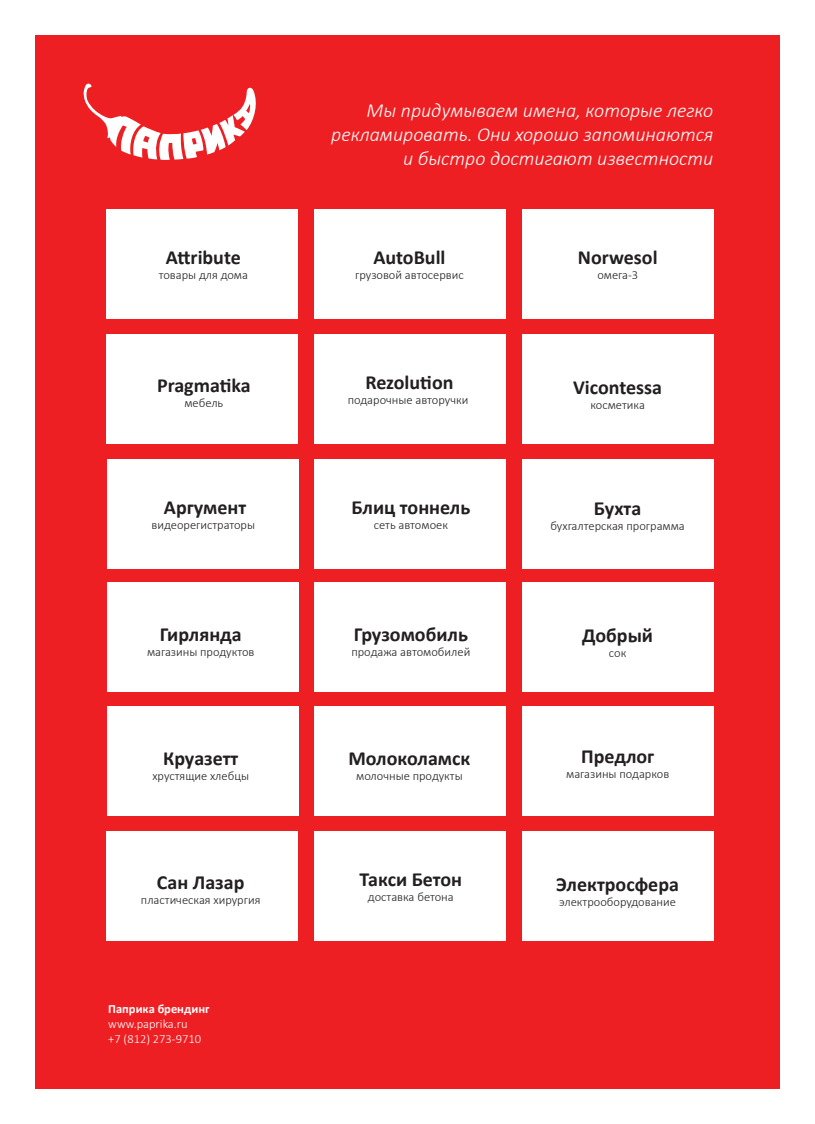
<style>
.page{position:relative;width:815px;height:1124px;background:#fff}
.page>*{position:absolute;margin:0;border:0;box-sizing:border-box;transform-origin:0 0}
.t1{font:700 20px "Calibri";color:#231f20}
.t2{font:italic 300 20px/24px "Calibri";color:#fff;text-align:right}
.t3{font:300 12.5px "Calibri";color:#231f20}
.t4{font:300 12.5px/15px "Calibri";color:#fff}
.t5{font:700 12.5px "Calibri";color:#fff}
</style>
<div class="page">
<div style="left:35px;top:35px;width:745px;height:1053px;background:#ee1f23"></div>
<svg style="left:83px;top:83px;width:173px;height:77px"></svg>
<div style="left:522px;top:582px;width:192px;height:109px;background:#fff"></div>
<div style="left:522px;top:459px;width:192px;height:109px;background:#fff"></div>
<div style="left:522px;top:334px;width:191px;height:109px;background:#fff"></div>
<div style="left:522px;top:706px;width:192px;height:109px;background:#fff"></div>
<div style="left:522px;top:831px;width:191px;height:109px;background:#fff"></div>
<div style="left:107px;top:582px;width:192px;height:109px;background:#fff"></div>
<div style="left:107px;top:334px;width:191px;height:109px;background:#fff"></div>
<div style="left:107px;top:706px;width:192px;height:109px;background:#fff"></div>
<div style="left:107px;top:831px;width:191px;height:109px;background:#fff"></div>
<div style="left:314px;top:582px;width:192px;height:109px;background:#fff"></div>
<div style="left:314px;top:459px;width:192px;height:109px;background:#fff"></div>
<div style="left:107px;top:459px;width:192px;height:109px;background:#fff"></div>
<div style="left:314px;top:334px;width:192px;height:109px;background:#fff"></div>
<div style="left:522px;top:209px;width:191px;height:109px;background:#fff"></div>
<div style="left:107px;top:209px;width:191px;height:109px;background:#fff"></div>
<div style="left:314px;top:209px;width:192px;height:109px;background:#fff"></div>
<div style="left:314px;top:706px;width:192px;height:109px;background:#fff"></div>
<div style="left:314px;top:831px;width:192px;height:109px;background:#fff"></div>
<h1 class="t2" style="left:331px;top:98px;width:384px">Мы придумываем имена, которые легко рекламировать. Они хорошо запоминаются и быстро достигают известности</h1>
<h1 class="t1" style="left:166px;top:244px;width:76px">Attribute</h1>
<p class="t3" style="left:159px;top:267px;width:91px">товары для дома</p>
<h1 class="t1" style="left:373px;top:244px;width:74px">AutoBull</h1>
<p class="t3" style="left:355px;top:267px;width:110px">грузовой автосервис</p>
<h1 class="t1" style="left:578px;top:244px;width:81px">Norwesol</h1>
<p class="t3" style="left:597px;top:267px;width:42px">омега-3</p>
<h1 class="t1" style="left:157px;top:373px;width:95px">Pragmatika</h1>
<p class="t3" style="left:184px;top:395px;width:40px">мебель</p>
<h1 class="t1" style="left:365px;top:369px;width:90px">Rezolution</h1>
<p class="t3" style="left:348px;top:392px;width:122px">подарочные авторучки</p>
<h1 class="t1" style="left:573px;top:374px;width:90px">Vicontessa</h1>
<p class="t3" style="left:590px;top:397px;width:56px">косметика</p>
<h1 class="t1" style="left:164px;top:494px;width:84px">Аргумент</h1>
<p class="t3" style="left:152px;top:517px;width:105px">видеорегистраторы</p>
<h1 class="t1" style="left:351px;top:494px;width:120px">Блиц тоннель</h1>
<p class="t3" style="left:374px;top:517px;width:76px">сеть автомоек</p>
<h1 class="t1" style="left:594px;top:496px;width:49px">Бухта</h1>
<p class="t3" style="left:550px;top:518px;width:136px">бухгалтерская программа</p>
<h1 class="t1" style="left:160px;top:621px;width:84px">Гирлянда</h1>
<p class="t3" style="left:147px;top:644px;width:109px">магазины продуктов</p>
<h1 class="t1" style="left:354px;top:621px;width:116px">Грузомобиль</h1>
<p class="t3" style="left:351px;top:644px;width:120px">продажа автомобилей</p>
<h1 class="t1" style="left:582px;top:622px;width:72px">Добрый</h1>
<p class="t3" style="left:609px;top:645px;width:19px">сок</p>
<h1 class="t1" style="left:163px;top:745px;width:77px">Круазетт</h1>
<p class="t3" style="left:152px;top:767px;width:98px">хрустящие хлебцы</p>
<h1 class="t1" style="left:348px;top:745px;width:124px">Молоколамск</h1>
<p class="t3" style="left:356px;top:767px;width:108px">молочные продукты</p>
<h1 class="t1" style="left:581px;top:743px;width:75px">Предлог</h1>
<p class="t3" style="left:566px;top:765px;width:105px">магазины подарков</p>
<h1 class="t1" style="left:157px;top:869px;width:89px">Сан Лазар</h1>
<p class="t3" style="left:141px;top:892px;width:121px">пластическая хирургия</p>
<h1 class="t1" style="left:360px;top:866px;width:104px">Такси Бетон</h1>
<p class="t3" style="left:368px;top:888px;width:87px">доставка бетона</p>
<h1 class="t1" style="left:556px;top:871px;width:124px">Электросфера</h1>
<p class="t3" style="left:559px;top:893px;width:118px">электрооборудование</p>
<p class="t5" style="left:108px;top:1001px;width:103px">Паприка брендинг</p>
<p class="t4" style="left:108px;top:1016px;width:94px">www.paprika.ru +7 (812) 273-9710</p>
</div>
